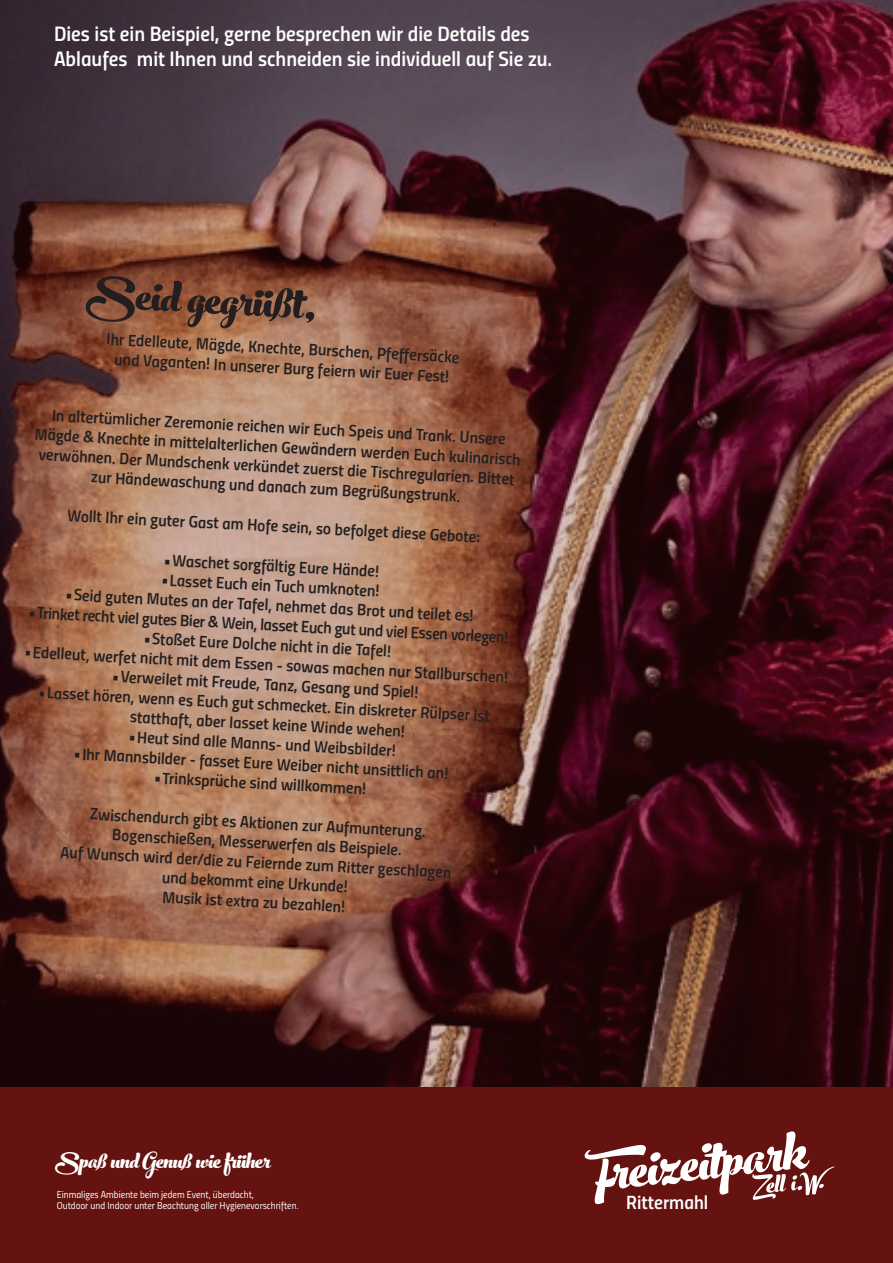
<style>
.page{position:relative;width:893px;height:1263px;background:#641310}
.page>*{position:absolute;margin:0;border:0;box-sizing:border-box;transform-origin:0 0}
.t1{font:66px "Peachesand Cream Bold W00";color:#231f20}
.t2{font:32.7px "Peachesand Cream Bold W00";color:#fff}
.t3{font:21px/25.2px "Titillium Semibold Upright";color:#fff}
.t4{font:19.2px "Titillium Semibold Upright";color:#fff}
.t5{font:16.5px/19.8px "Titillium Semibold Upright";color:#231f20;text-align:center}
.t6{font:10.05px/11.6px "Titillium Regular Upright";color:#fff}
</style>
<div class="page">
<svg style="left:584px;top:1131px;width:250px;height:73px"></svg>
<img style="left:0;top:0;width:893px;height:1086px">
<p class="t3" style="left:54px;top:20px;width:500px">Dies ist ein Beispiel, gerne besprechen wir die Details des<br>Ablaufes mit Ihnen und schneiden sie individuell auf Sie zu.</p>
<h1 class="t1" style="left:89px;top:246px;width:233px;rotate:3deg">Seid gegrüßt,</h1>
<p class="t5" style="left:107px;top:328px;width:355px;rotate:3deg">Ihr Edelleute, Mägde, Knechte, Burschen, Pfeffersäcke und Vaganten! In unserer Burg feiern wir Euer Fest!</p>
<p class="t5" style="left:36px;top:403px;width:488px;rotate:3deg">In altertümlicher Zeremonie reichen wir Euch Speis und Trank. Unsere Mägde &amp; Knechte in mittelalterlichen Gewändern werden Euch kulinarisch verwöhnen. Der Mundschenk verkündet zuerst die Tischregularien. Bittet zur Händewaschung und danach zum Begrüßungstrunk.</p>
<p class="t5" style="left:68px;top:504px;width:415px;rotate:3deg">Wollt Ihr ein guter Gast am Hofe sein, so befolget diese Gebote:</p>
<p class="t5" style="left:164px;top:549px;width:217px;rotate:3deg">•Waschet sorgfältig Eure Hände!</p>
<p class="t5" style="left:162px;top:569px;width:220px;rotate:3deg">•Lasset Euch ein Tuch umknoten!</p>
<p class="t5" style="left:66px;top:583px;width:410px;rotate:3deg">•Seid guten Mutes an der Tafel, nehmet das Brot und teilet es!</p>
<p class="t5" style="left:29px;top:601px;width:482px;rotate:3deg">•Trinket recht viel gutes Bier &amp; Wein, lasset Euch gut und viel Essen vorlegen!</p>
<p class="t5" style="left:144px;top:627px;width:249px;rotate:3deg">•Stoßet Eure Dolche nicht in die Tafel!</p>
<p class="t5" style="left:25px;top:641px;width:486px;rotate:3deg">•Edelleut, werfet nicht mit dem Essen - sowas machen nur Stallburschen!</p>
<p class="t5" style="left:113px;top:665px;width:308px;rotate:3deg">•Verweilet mit Freude, Tanz, Gesang und Spiel!</p>
<p class="t5" style="left:39px;top:681px;width:453px;rotate:3deg">•Lasset hören, wenn es Euch gut schmecket. Ein diskreter Rülpser ist statthaft, aber lasset keine Winde wehen!</p>
<p class="t5" style="left:129px;top:725px;width:269px;rotate:3deg">•Heut sind alle Manns- und Weibsbilder!</p>
<p class="t5" style="left:74px;top:742px;width:377px;rotate:3deg">•Ihr Mannsbilder - fasset Eure Weiber nicht unsittlich an!</p>
<p class="t5" style="left:155px;top:766px;width:214px;rotate:3deg">•Trinksprüche sind willkommen!</p>
<p class="t5" style="left:63px;top:801px;width:393px;rotate:3deg">Zwischendurch gibt es Aktionen zur Aufmunterung.<br>Bogenschießen, Messerwerfen als Beispiele.<br>Auf Wunsch wird der/die zu Feiernde zum Ritter geschlagen und bekommt eine Urkunde!<br>Musik ist extra zu bezahlen!</p>
<h2 class="t2" style="left:55px;top:1137px;width:220px">Spaß und Genuß wie früher</h2>
<p class="t6" style="left:57px;top:1188px;width:243px">Einmaliges Ambiente beim jedem Event, überdacht,<br>Outdoor und Indoor unter Beachtung aller Hygienevorschriften.</p>
<p class="t4" style="left:626px;top:1187px;width:84px">Rittermahl</p>
</div>
